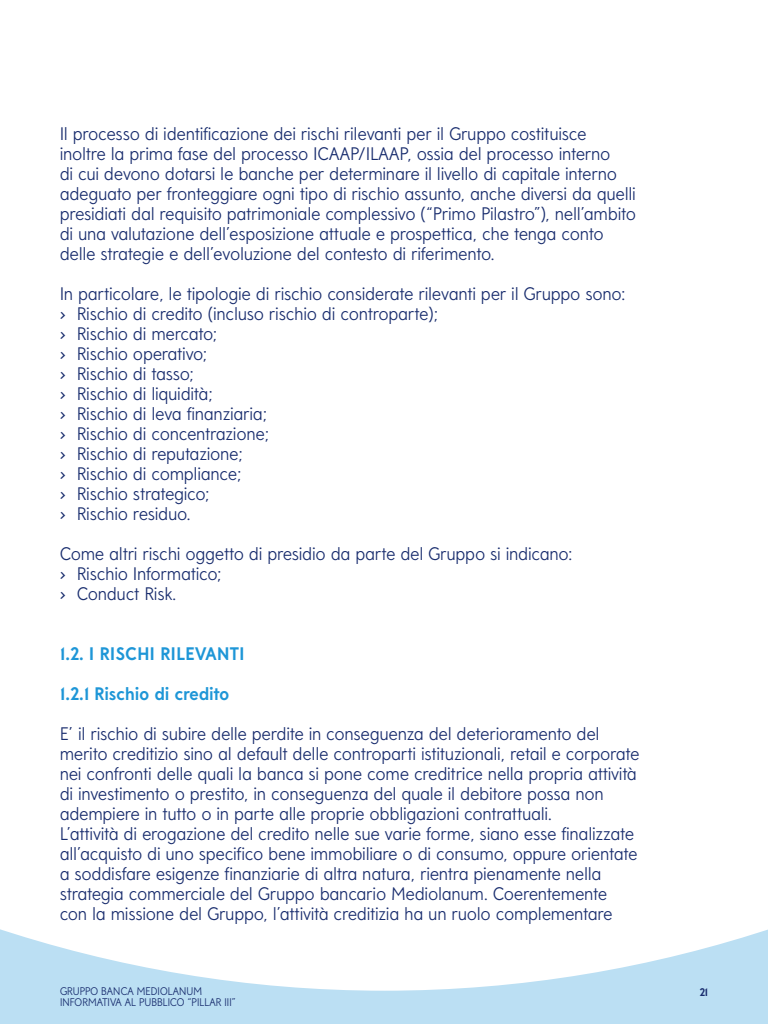
<style>
.page{position:relative;width:768px;height:1024px;background:#fff}
.page>*{position:absolute;margin:0;border:0;box-sizing:border-box;transform-origin:0 0}
.t1{font:300 18px/20px "Mediolanum Sans";letter-spacing:.02em;color:#192d6e}
.t2{font:700 18px "Mediolanum Sans";letter-spacing:.02em;color:#1e96d7}
.t3{font:300 11px/11px "Mediolanum Sans";letter-spacing:.01em;color:#192d6e}
.t4{font:700 11px "Mediolanum Sans";color:#192d6e}
.s1{font-family:"Inter Face Da Ma";font-weight:400}
</style>
<div class="page">
<svg style="left:0;top:929px;width:768px;height:95px;fill:#bbdff3"></svg>
<p class="t1" style="left:60px;top:124px;width:577px">Il processo di identificazione dei rischi rilevanti per il Gruppo costituisce inoltre la prima fase del processo ICAAP/ILAAP, ossia del processo interno<br>di cui devono dotarsi le banche per determinare il livello di capitale interno adeguato per fronteggiare ogni tipo di rischio assunto, anche diversi da quelli presidiati dal requisito patrimoniale complessivo (“Primo Pilastro”), nell’ambito di una valutazione dell’esposizione attuale e prospettica, che tenga conto delle strategie e dell’evoluzione del contesto di riferimento.</p>
<p class="t1" style="left:60px;top:284px;width:567px">In particolare, le tipologie di rischio considerate rilevanti per il Gruppo sono: <span class="s1">›</span> Rischio di credito (incluso rischio di controparte);<br><span class="s1">›</span> Rischio di mercato;<br><span class="s1">›</span> Rischio operativo;<br><span class="s1">›</span> Rischio di tasso;<br><span class="s1">›</span> Rischio di liquidità;<br><span class="s1">›</span> Rischio di leva finanziaria;<br><span class="s1">›</span> Rischio di concentrazione;<br><span class="s1">›</span> Rischio di reputazione;<br><span class="s1">›</span> Rischio di compliance;<br><span class="s1">›</span> Rischio strategico;<br><span class="s1">›</span> Rischio residuo.</p>
<p class="t1" style="left:60px;top:544px;width:514px">Come altri rischi oggetto di presidio da parte del Gruppo si indicano: <span class="s1">›</span> Rischio Informatico;<br><span class="s1">›</span> Conduct Risk.</p>
<p class="t2" style="left:60px;top:643px;width:186px">1.2. I RISCHI RILEVANTI</p>
<p class="t2" style="left:60px;top:683px;width:171px">1.2.1 Rischio di credito</p>
<p class="t1" style="left:60px;top:724px;width:581px">E’ il rischio di subire delle perdite in conseguenza del deterioramento del merito creditizio sino al default delle controparti istituzionali, retail e corporate nei confronti delle quali la banca si pone come creditrice nella propria attività di investimento o prestito, in conseguenza del quale il debitore possa non adempiere in tutto o in parte alle proprie obbligazioni contrattuali.<br>L’attività di erogazione del credito nelle sue varie forme, siano esse finalizzate all’acquisto di uno specifico bene immobiliare o di consumo, oppure orientate a soddisfare esigenze finanziarie di altra natura, rientra pienamente nella strategia commerciale del Gruppo bancario Mediolanum. Coerentemente<br>con la missione del Gruppo, l’attività creditizia ha un ruolo complementare</p>
<p class="t3" style="left:60px;top:986px;width:177px">GRUPPO BANCA MEDIOLANUM<br>INFORMATIVA AL PUBBLICO “PILLAR III”</p>
<p class="t4" style="left:700px;top:986px;width:10px">21</p>
</div>
